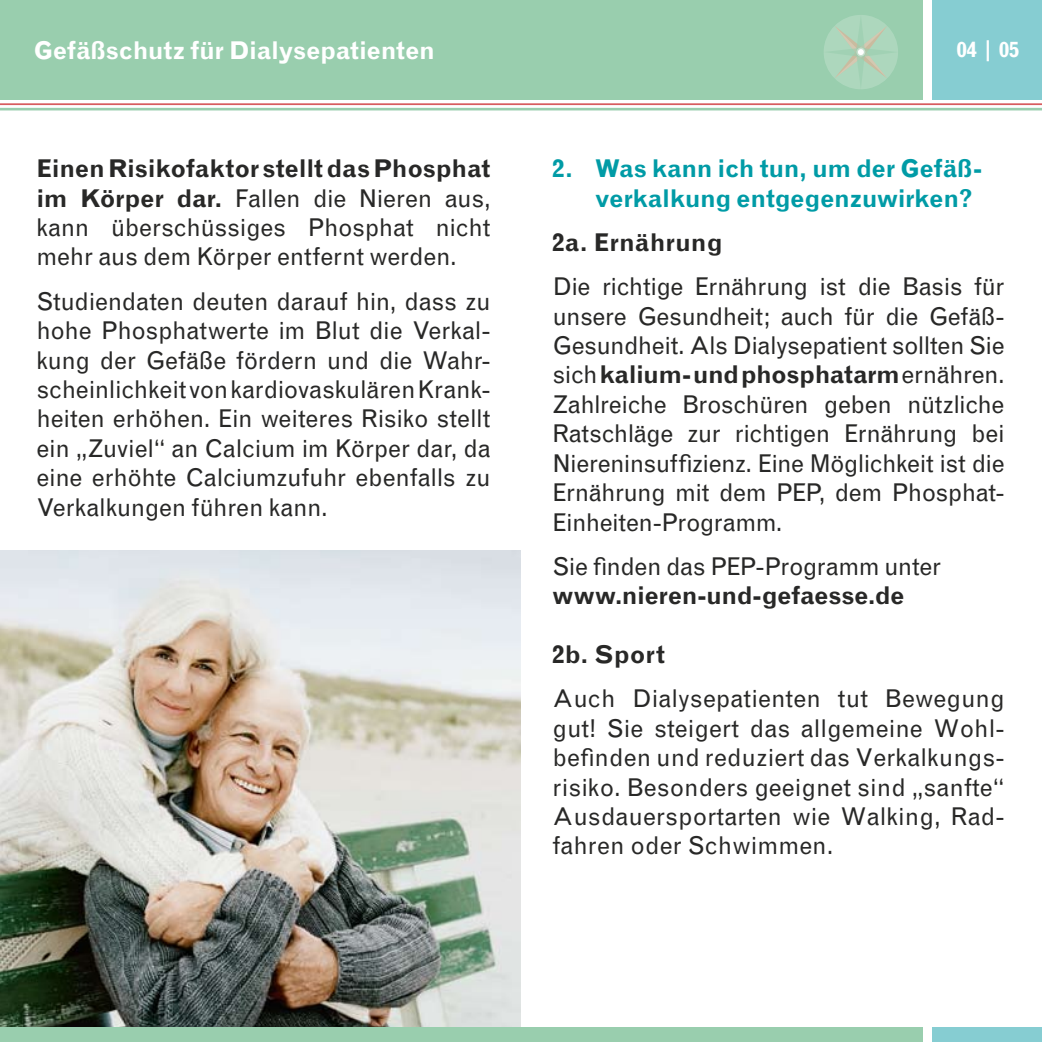
<style>
.page{position:relative;width:1042px;height:1042px;background:#fff}
.page>*{position:absolute;margin:0;border:0;box-sizing:border-box;transform-origin:0 0}
.t1{font:24.5px/29.4px "Grotesque";letter-spacing:-.015em;color:#282827;text-align:justify}
.t2{font:700 24.5px/29.4px "Grotesque";letter-spacing:-.015em;color:#009ba6}
.t3{font:700 24.5px "Grotesque";letter-spacing:-.005em;color:#282827}
.t4{font:700 24.5px "Grotesque";letter-spacing:-.015em;color:#fff}
.t5{font:700 21px "Grotesque";color:#fff}
.s1{font-weight:700}
</style>
<div class="page">
<img style="left:0;top:551px;width:521px;height:476px">
<div style="left:0;top:1027px;width:923px;height:15px;background:#99ceae"></div>
<div style="left:933px;top:1027px;width:109px;height:15px;background:#86cdd2"></div>
<div style="left:933px;top:0;width:109px;height:99px;background:#86cdd2"></div>
<hr style="left:0;top:108px;width:521px;height:2px;background:#99ceae">
<div style="left:0;top:0;width:923px;height:99px;background:#99ceae"></div>
<hr style="left:0;top:103px;width:521px;height:2px;background:#d85c5f">
<hr style="left:521px;top:103px;width:521px;height:2px;background:#d85c5f">
<hr style="left:521px;top:108px;width:521px;height:2px;background:#99ceae">
<svg style="left:824px;top:15px;width:74px;height:74px"></svg>
<p class="t4" style="left:33px;top:36px;width:403px">Gefäßschutz für Dialysepatienten</p>
<p class="t5" style="left:956px;top:38px;width:64px">04 | 05</p>
<p class="t1" style="left:36px;top:154px;width:456px"><span class="s1">Einen Risikofaktor stellt das Phosphat im Körper dar.</span> Fallen die Nieren aus, kann überschüssiges Phosphat nicht mehr aus dem Körper entfernt werden.</p>
<p class="t1" style="left:36px;top:287px;width:456px">Studiendaten deuten darauf hin, dass zu hohe Phosphatwerte im Blut die Verkal&shy;kung der Gefäße fördern und die Wahr&shy;scheinlichkeit von kardiovaskulären Krank&shy;heiten erhöhen. Ein weiteres Risiko stellt ein „Zuviel“ an Calcium im Körper dar, da eine erhöhte Calciumzufuhr ebenfalls zu Verkalkungen führen kann.</p>
<p class="t2" style="left:594px;top:154px;width:389px;text-indent:-42px">2. Was kann ich tun, um der Gefäß&shy;verkalkung entgegenzuwirken?</p>
<p class="t3" style="left:552px;top:228px;width:172px">2a. Ernährung</p>
<p class="t1" style="left:552px;top:272px;width:454px">Die richtige Ernährung ist die Basis für unsere Gesundheit; auch für die Gefäß-Gesundheit. Als Dialysepatient sollten Sie sich <span class="s1">kalium- und phosphatarm</span> ernähren.<br>Zahlreiche Broschüren geben nützliche Ratschläge zur richtigen Ernährung bei Niereninsuffizienz. Eine Möglichkeit ist die Ernährung mit dem PEP, dem Phosphat-Einheiten-Programm.</p>
<p class="t1" style="left:552px;top:552px;width:390px">Sie finden das PEP-Programm unter</p>
<p class="t3" style="left:552px;top:581px;width:354px">www.nieren-und-gefaesse.de</p>
<p class="t3" style="left:552px;top:640px;width:114px">2b. Sport</p>
<p class="t1" style="left:552px;top:684px;width:454px">Auch Dialysepatienten tut Bewegung gut! Sie steigert das allgemeine Wohl&shy;befinden und reduziert das Verkalkungs&shy;risiko. Besonders geeignet sind „sanfte“ Ausdauersportarten wie Walking, Rad&shy;fahren oder Schwimmen.</p>
</div>
